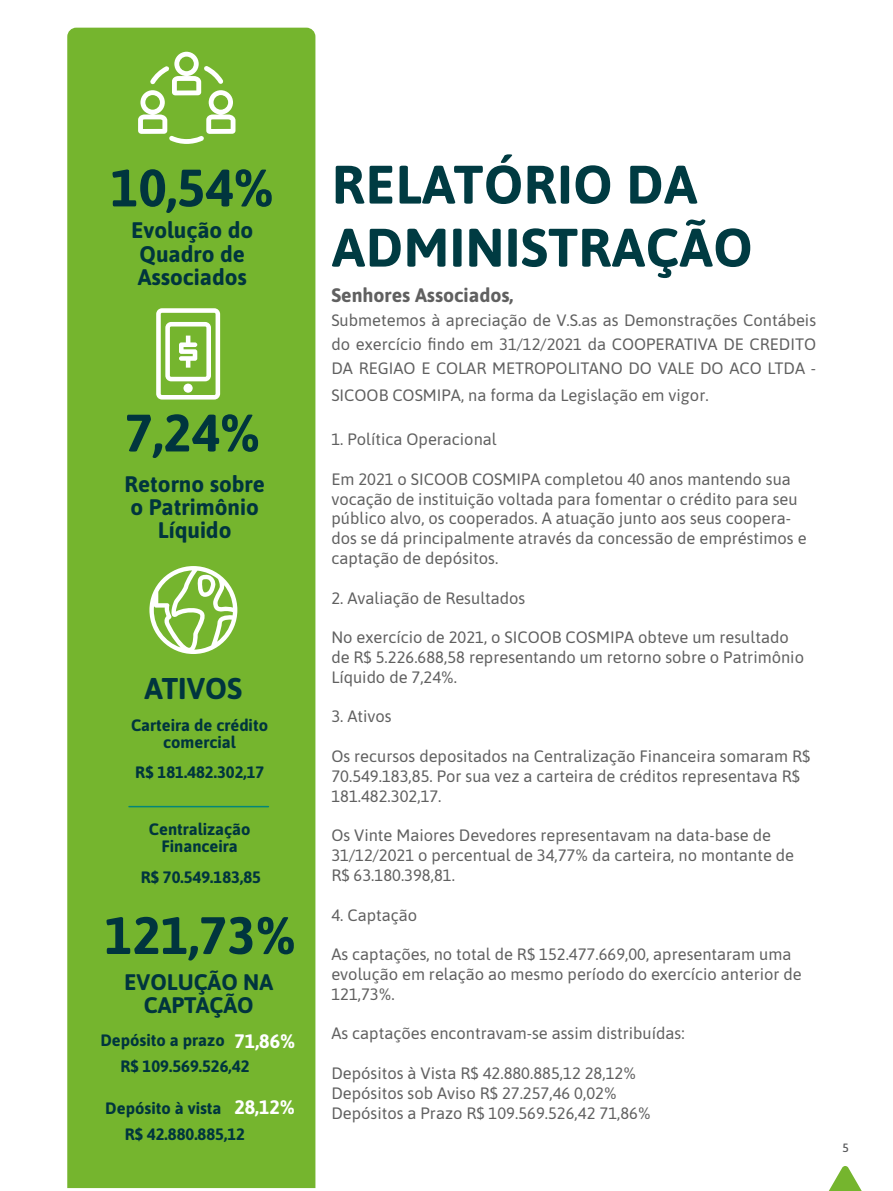
<style>
.page{position:relative;width:893px;height:1191px;background:#fff}
.page>*{position:absolute;margin:0;border:0;box-sizing:border-box;transform-origin:0 0}
.t1{font:700 54px/63px "Asap";letter-spacing:.01em;color:#003b42}
.t2{font:700 52.5px "Asap";color:#00353e}
.t3{font:700 30px "Asap";color:#00353e}
.t4{font:700 22.5px/23.4px "Asap";color:#00353e;text-align:center}
.t5{font:700 19.5px "Asap";color:#606060}
.t6{font:700 19.5px "Asap";color:#fff}
.t7{font:16.5px/19.8px "Asap";color:#606060}
.t8{font:700 16.5px/17.4px "Asap";color:#00353e;text-align:center}
.t9{font:500 12px "Asap";color:#57585a}
</style>
<div class="page">
<svg style="left:829px;top:1166px;width:33px;height:25px"></svg>
<div style="left:67px;top:28px;width:248px;height:1160px;background:#75b52e"></div>
<svg style="left:138px;top:52px;width:97px;height:92px"></svg>
<hr style="left:129px;top:806px;width:139px;height:1px;background:#038778">
<svg style="left:149px;top:566px;width:88px;height:88px"></svg>
<svg style="left:156px;top:308px;width:64px;height:91px"></svg>
<svg style="left:183px;top:383px;width:10px;height:10px"></svg>
<p class="t2" style="left:111px;top:151px;width:164px">10,54%</p>
<p class="t4" style="left:131px;top:218px;width:124px;text-align:left">Evolução do<br>Quadro de<br>Associados</p>
<p class="t2" style="left:125px;top:396px;width:136px">7,24%</p>
<p class="t4" style="left:124px;top:471px;width:142px">Retorno sobre o Patrimônio<br>Líquido</p>
<p class="t3" style="left:145px;top:667px;width:99px">ATIVOS</p>
<p class="t8" style="left:131px;top:716px;width:138px">Carteira de crédito comercial</p>
<p class="t8" style="left:135px;top:763px;width:131px">R$ 181.482.302,17</p>
<p class="t8" style="left:149px;top:819px;width:103px">Centralização<br>Financeira</p>
<p class="t8" style="left:141px;top:868px;width:122px">R$ 70.549.183,85</p>
<p class="t2" style="left:105px;top:898px;width:192px">121,73%</p>
<p class="t4" style="left:124px;top:969px;width:151px">EVOLUÇÃO NA<br>CAPTAÇÃO</p>
<p class="t8" style="left:100px;top:1030px;width:126px">Depósito a prazo</p>
<p class="t8" style="left:120px;top:1056px;width:131px">R$ 109.569.526,42</p>
<p class="t8" style="left:105px;top:1098px;width:118px">Depósito à vista</p>
<p class="t8" style="left:125px;top:1124px;width:122px">R$ 42.880.885,12</p>
<p class="t6" style="left:235px;top:1026px;width:62px">71,86%</p>
<p class="t6" style="left:234px;top:1092px;width:62px">28,12%</p>
<p class="t1" style="left:332px;top:150px;width:422px">RELATÓRIO DA<br>ADMINISTRAÇÃO</p>
<p class="t5" style="left:331px;top:281px;width:184px">Senhores Associados,</p>
<p class="t7" style="left:331px;top:307px;width:486px;line-height:24px;text-align:justify">Submetemos à apreciação de V.S.as as Demonstrações Contábeis do exercício findo em 31/12/2021 da COOPERATIVA DE CREDITO DA REGIAO E COLAR METROPOLITANO DO VALE DO ACO LTDA -</p>
<p class="t7" style="left:331px;top:384px;width:379px">SICOOB COSMIPA, na forma da Legislação em vigor.</p>
<p class="t7" style="left:331px;top:428px;width:167px">1. Política Operacional</p>
<p class="t7" style="left:331px;top:468px;width:477px">Em 2021 o SICOOB COSMIPA completou 40 anos mantendo sua vocação de instituição voltada para fomentar o crédito para seu público alvo, os cooperados. A atuação junto aos seus coopera&shy;dos se dá principalmente através da concessão de empréstimos e captação de depósitos.</p>
<p class="t7" style="left:331px;top:587px;width:195px">2. Avaliação de Resultados</p>
<p class="t7" style="left:331px;top:626px;width:474px">No exercício de 2021, o SICOOB COSMIPA obteve um resultado de R$ 5.226.688,58 representando um retorno sobre o Patrimônio<br>Líquido de 7,24%.</p>
<p class="t7" style="left:331px;top:706px;width:62px">3. Ativos</p>
<p class="t7" style="left:331px;top:745px;width:480px">Os recursos depositados na Centralização Financeira somaram R$<br>70.549.183,85. Por sua vez a carteira de créditos representava R$<br>181.482.302,17.</p>
<p class="t7" style="left:331px;top:824px;width:464px">Os Vinte Maiores Devedores representavam na data-base de<br>31/12/2021 o percentual de 34,77% da carteira, no montante de<br>R$ 63.180.398,81.</p>
<p class="t7" style="left:331px;top:904px;width:87px">4. Captação</p>
<p class="t7" style="left:331px;top:943px;width:472px">As captações, no total de R$ 152.477.669,00, apresentaram uma evolução em relação ao mesmo período do exercício anterior de<br>121,73%.</p>
<p class="t7" style="left:331px;top:1022px;width:355px">As captações encontravam-se assim distribuídas:</p>
<p class="t7" style="left:331px;top:1062px;width:321px">Depósitos à Vista R$ 42.880.885,12 28,12%<br>Depósitos sob Aviso R$ 27.257,46 0,02%<br>Depósitos a Prazo R$ 109.569.526,42 71,86%</p>
<p class="t9" style="left:842px;top:1139px;width:8px">5</p>
</div>
